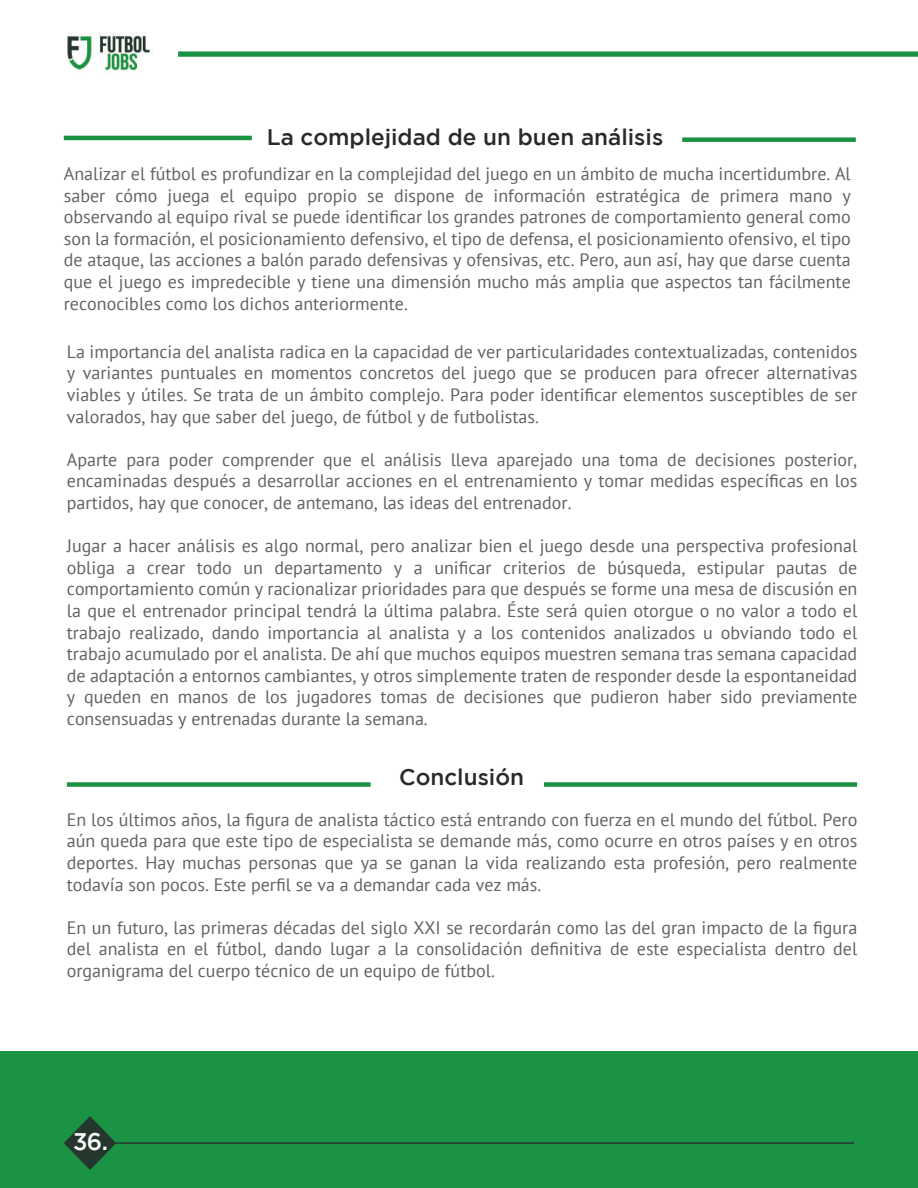
<style>
.page{position:relative;width:918px;height:1188px;background:#fff}
.page>*{position:absolute;margin:0;border:0;box-sizing:border-box;transform-origin:0 0}
.t1{font:500 24px "Gotham";color:#fff}
.t2{font:500 22.5px "Gotham";color:#29292a}
.t3{font:18px/21.6px "PT Sans";color:#616261;text-align:justify}
</style>
<div class="page">
<div style="left:0;top:1052px;width:918px;height:136px;background:#1b9345"></div>
<hr style="left:116px;top:1142px;width:738px;height:2px;background:#25372d">
<svg style="left:64px;top:1116px;width:52px;height:54px"></svg>
<img style="left:67px;top:33px;width:86px;height:38px">
<div style="left:178px;top:51px;width:740px;height:6px;background:#199244"></div>
<div style="left:67px;top:782px;width:304px;height:5px;background:#1b9343"></div>
<div style="left:544px;top:782px;width:313px;height:5px;background:#1b9343"></div>
<div style="left:682px;top:137px;width:174px;height:5px;background:#1b9343"></div>
<hr style="left:64px;top:136px;width:188px;height:4px;background:#1b9343">
<p class="t2" style="left:267px;top:124px;width:398px">La complejidad de un buen análisis</p>
<p class="t3" style="left:64px;top:163px;width:788px">Analizar el fútbol es profundizar en la complejidad del juego en un ámbito de mucha incertidumbre. Al saber cómo juega el equipo propio se dispone de información estratégica de primera mano y observando al equipo rival se puede identificar los grandes patrones de comportamiento general como son la formación, el posicionamiento defensivo, el tipo de defensa, el posicionamiento ofensivo, el tipo de ataque, las acciones a balón parado defensivas y ofensivas, etc. Pero, aun así, hay que darse cuenta que el juego es impredecible y tiene una dimensión mucho más amplia que aspectos tan fácilmente reconocibles como los dichos anteriormente.</p>
<p class="t3" style="left:67px;top:340px;width:792px">La importancia del analista radica en la capacidad de ver particularidades contextualizadas, contenidos y variantes puntuales en momentos concretos del juego que se producen para ofrecer alternativas viables y útiles. Se trata de un ámbito complejo. Para poder identificar elementos susceptibles de ser valorados, hay que saber del juego, de fútbol y de futbolistas.</p>
<p class="t3" style="left:67px;top:448px;width:792px">Aparte para poder comprender que el análisis lleva aparejado una toma de decisiones posterior, encaminadas después a desarrollar acciones en el entrenamiento y tomar medidas específicas en los partidos, hay que conocer, de antemano, las ideas del entrenador.</p>
<p class="t3" style="left:67px;top:535px;width:792px">Jugar a hacer análisis es algo normal, pero analizar bien el juego desde una perspectiva profesional obliga a crear todo un departamento y a unificar criterios de búsqueda, estipular pautas de comportamiento común y racionalizar prioridades para que después se forme una mesa de discusión en la que el entrenador principal tendrá la última palabra. Éste será quien otorgue o no valor a todo el trabajo realizado, dando importancia al analista y a los contenidos analizados u obviando todo el trabajo acumulado por el analista. De ahí que muchos equipos muestren semana tras semana capacidad de adaptación a entornos cambiantes, y otros simplemente traten de responder desde la espontaneidad y queden en manos de los jugadores tomas de decisiones que pudieron haber sido previamente consensuadas y entrenadas durante la semana.</p>
<p class="t2" style="left:399px;top:765px;width:126px">Conclusión</p>
<p class="t3" style="left:67px;top:808px;width:792px">En los últimos años, la figura de analista táctico está entrando con fuerza en el mundo del fútbol. Pero aún queda para que este tipo de especialista se demande más, como ocurre en otros países y en otros deportes. Hay muchas personas que ya se ganan la vida realizando esta profesión, pero realmente todavía son pocos. Este perfil se va a demandar cada vez más.</p>
<p class="t3" style="left:67px;top:916px;width:792px">En un futuro, las primeras décadas del siglo XXI se recordarán como las del gran impacto de la figura del analista en el fútbol, dando lugar a la consolidación definitiva de este especialista dentro del organigrama del cuerpo técnico de un equipo de fútbol.</p>
<h1 class="t1" style="left:73px;top:1128px;width:37px">36.</h1>
</div>
